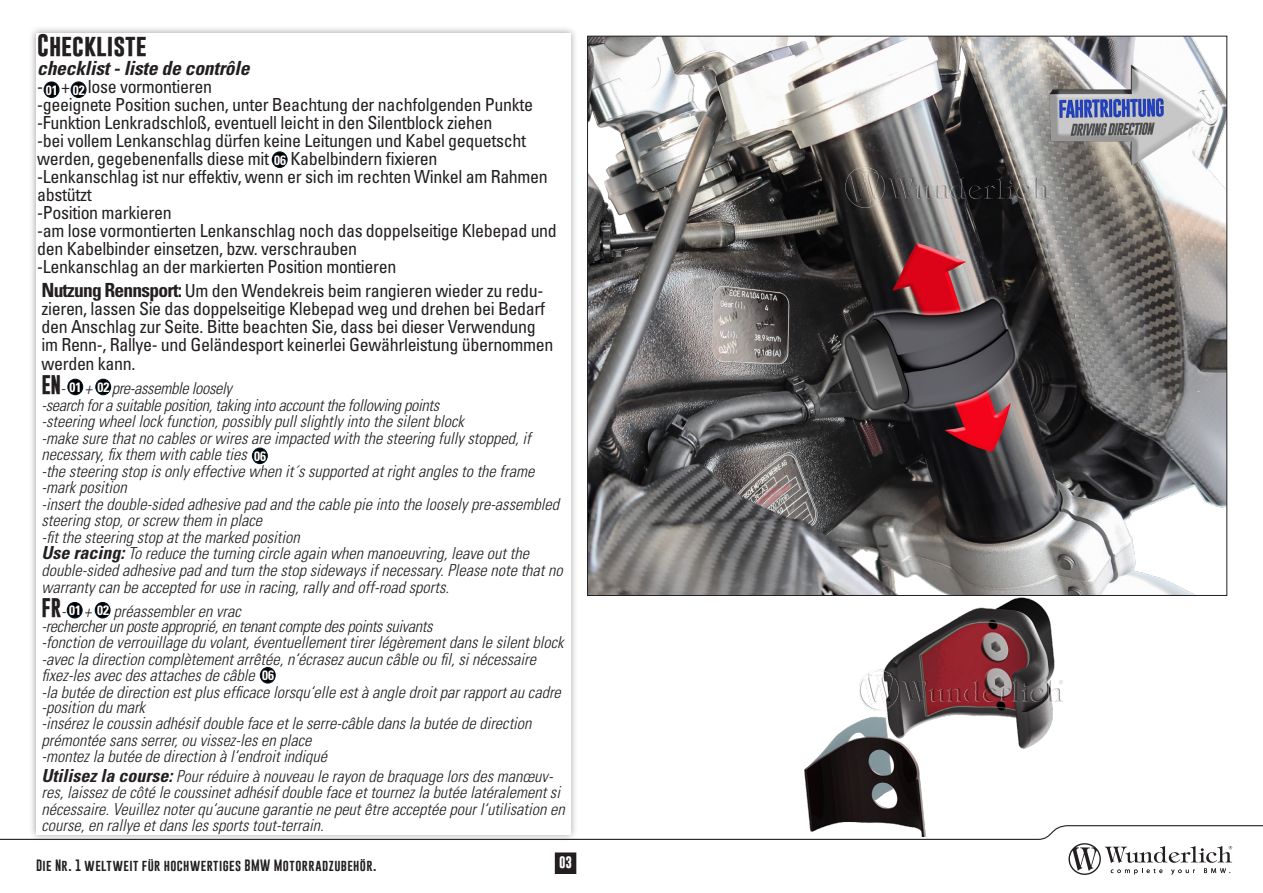
<style>
.page{position:relative;width:1263px;height:893px;background:#fff}
.page>*{position:absolute;margin:0;border:0;box-sizing:border-box;transform-origin:0 0}
.t1{font:700 22.5px "Gobold";color:#231f20}
.t2{font:italic 700 condensed 19.5px "Univers LT Std";letter-spacing:-.01em;color:#231f20}
.t3{font:700 19.5px "Gobold";color:#231f20}
.t4{font:condensed 18px/18.3px "Univers LT Std";letter-spacing:-.02em;color:#231f20}
.t5{font:italic 300 condensed 16.5px/16.5px "Univers LT Std";color:#231f20}
.t6{font:italic 300 condensed 16.5px "Univers LT Std";letter-spacing:-.02em;color:#231f20}
.BU{font:700 condensed 13.5px "Univers LT Std";color:#fff}
.t7{font:12px "Gobold";letter-spacing:.035em;color:#231f20}
.t8{font:700 12px "Gobold";color:#fff}
.s1{font-weight:700;font-size:19.5px}
.s2{font-family:"Gobold";font-weight:700;font-style:normal;font-stretch:normal;font-size:19.5px}
.s3{font-weight:700;font-size:18px}
.s4{font-family:"Univers LT Std";font-weight:300;font-style:italic;font-stretch:condensed;font-size:16.5px}
</style>
<div class="page">
<svg style="left:0;top:825px;width:1263px;height:50px"></svg>
<img style="left:712px;top:597px;width:374px;height:240px">
<div style="left:28px;top:25px;width:550px;height:817px;background:#231f20;opacity:.75"></div>
<div style="left:36px;top:33px;width:534px;height:802px;background:#fff"></div>
<img style="left:589px;top:38px;width:636px;height:556px">
<img style="left:1049px;top:64px;width:157px;height:101px">
<div style="left:555px;top:853px;width:21px;height:20px;background:#231f20"></div>
<div style="left:555px;top:853px;width:21px;height:21px;border:1px solid #231f20"></div>
<img style="left:846px;top:167px;width:206px;height:40px">
<div style="left:44px;top:82px;width:15px;height:15px;background:#000;border-radius:50%"></div>
<div style="left:44px;top:81px;width:16px;height:17px;border:1px solid #011622;border-radius:50%"></div>
<div style="left:71px;top:82px;width:15px;height:15px;background:#000;border-radius:50%"></div>
<div style="left:71px;top:81px;width:16px;height:17px;border:1px solid #011622;border-radius:50%"></div>
<div style="left:68px;top:379px;width:15px;height:16px;background:#000;border-radius:50%"></div>
<div style="left:67px;top:379px;width:16px;height:16px;border:1px solid #011622;border-radius:50%"></div>
<div style="left:96px;top:379px;width:15px;height:16px;background:#000;border-radius:50%"></div>
<div style="left:95px;top:379px;width:16px;height:16px;border:1px solid #011622;border-radius:50%"></div>
<div style="left:67px;top:602px;width:15px;height:16px;background:#000;border-radius:50%"></div>
<div style="left:67px;top:602px;width:16px;height:16px;border:1px solid #011622;border-radius:50%"></div>
<div style="left:95px;top:602px;width:15px;height:16px;background:#000;border-radius:50%"></div>
<div style="left:95px;top:602px;width:16px;height:16px;border:1px solid #011622;border-radius:50%"></div>
<img style="left:859px;top:669px;width:206px;height:41px">
<div style="left:272px;top:152px;width:15px;height:15px;background:#000;border-radius:50%"></div>
<div style="left:272px;top:151px;width:16px;height:17px;border:1px solid #011622;border-radius:50%"></div>
<div style="left:252px;top:448px;width:15px;height:16px;background:#000;border-radius:50%"></div>
<div style="left:252px;top:448px;width:16px;height:16px;border:1px solid #011622;border-radius:50%"></div>
<div style="left:260px;top:668px;width:15px;height:15px;background:#000;border-radius:50%"></div>
<div style="left:260px;top:667px;width:16px;height:17px;border:1px solid #011622;border-radius:50%"></div>
<p class="t1" style="left:37px;top:31px;width:111px">Checkliste</p>
<p class="t2" style="left:37px;top:56px;width:214px">checklist - liste de contrôle</p>
<p class="t4" style="left:37px;top:77px;width:176px">- + lose vormontieren</p>
<p class="t4" style="left:37px;top:95px;width:497px">-geeignete Position suchen, unter Beachtung der nachfolgenden Punkte</p>
<p class="t4" style="left:37px;top:113px;width:457px">-Funktion Lenkradschloß, eventuell leicht in den Silentblock ziehen</p>
<p class="t4" style="left:37px;top:131px;width:490px">-bei vollem Lenkanschlag dürfen keine Leitungen und Kabel gequetscht werden, gegebenenfalls diese mit Kabelbindern fixieren</p>
<p class="t4" style="left:37px;top:167px;width:512px">-Lenkanschlag ist nur effektiv, wenn er sich im rechten Winkel am Rahmen abstützt</p>
<p class="t4" style="left:37px;top:203px;width:136px">-Position markieren</p>
<p class="t4" style="left:37px;top:221px;width:521px">-am lose vormontierten Lenkanschlag noch das doppelseitige Klebepad und den Kabelbinder einsetzen, bzw. verschrauben</p>
<p class="t4" style="left:37px;top:257px;width:361px">-Lenkanschlag an der markierten Position montieren</p>
<p class="t4" style="left:41px;top:281px;width:514px"><span class="s1">Nutzung Rennsport:</span> Um den Wendekreis beim rangieren wieder zu redu&shy;zieren, lassen Sie das doppelseitige Klebepad weg und drehen bei Bedarf den Anschlag zur Seite. Bitte beachten Sie, dass bei dieser Verwendung im Renn-, Rallye- und Geländesport keinerlei Gewährleistung übernommen werden kann.</p>
<p class="t6" style="left:41px;top:379px;width:192px"><span class="s2">EN</span>- + pre-assemble loosely</p>
<p class="t6" style="left:41px;top:395px;width:399px">-search for a suitable position, taking into account the following points</p>
<p class="t5" style="left:41px;top:414px;width:424px">-steering wheel lock function, possibly pull slightly into the silent block</p>
<p class="t5" style="left:41px;top:430px;width:491px">-make sure that no cables or wires are impacted with the steering fully stopped, if necessary, fix them with cable ties</p>
<p class="t5" style="left:41px;top:463px;width:494px">-the steering stop is only effective when it´s supported at right angles to the frame</p>
<p class="t5" style="left:41px;top:480px;width:87px">-mark position</p>
<p class="t5" style="left:41px;top:496px;width:519px">-insert the double-sided adhesive pad and the cable pie into the loosely pre-assembled steering stop, or screw them in place</p>
<p class="t5" style="left:41px;top:529px;width:260px">-fit the steering stop at the marked position</p>
<p class="t5" style="left:41px;top:546px;width:523px"><span class="s3">Use racing:</span> To reduce the turning circle again when manoeuvring, leave out the double-sided adhesive pad and turn the stop sideways if necessary. Please note that no warranty can be accepted for use in racing, rally and off-road sports.</p>
<p class="t3" style="left:41px;top:594px;width:51px">FR<span class="s4">- +</span></p>
<p class="t5" style="left:113px;top:603px;width:129px">préassembler en vrac</p>
<p class="t6" style="left:41px;top:616px;width:393px">-rechercher un poste approprié, en tenant compte des points suivants</p>
<p class="t5" style="left:41px;top:634px;width:524px">-fonction de verrouillage du volant, éventuellement tirer légèrement dans le silent block</p>
<p class="t5" style="left:41px;top:651px;width:496px">-avec la direction complètement arrêtée, n‘écrasez aucun câble ou fil, si nécessaire fixez-les avec des attaches de câble</p>
<p class="t5" style="left:41px;top:684px;width:521px">-la butée de direction est plus efficace lorsqu‘elle est à angle droit par rapport au cadre</p>
<p class="t5" style="left:41px;top:699px;width:105px">-position du mark</p>
<p class="t5" style="left:41px;top:715px;width:492px">-insérez le coussin adhésif double face et le serre-câble dans la butée de direction prémontée sans serrer, ou vissez-les en place</p>
<p class="t5" style="left:41px;top:748px;width:287px">-montez la butée de direction à l‘endroit indiqué</p>
<p class="t5" style="left:41px;top:768px;width:525px"><span class="s3">Utilisez la course:</span> Pour réduire à nouveau le rayon de braquage lors des manœuv&shy;res, laissez de côté le coussinet adhésif double face et tournez la butée latéralement si nécessaire. Veuillez noter qu‘aucune garantie ne peut être acceptée pour l‘utilisation en course, en rallye et dans les sports tout-terrain.</p>
<p class="BU" style="left:46px;top:81px;width:13px">01</p>
<p class="BU" style="left:73px;top:81px;width:13px">02</p>
<p class="BU" style="left:274px;top:151px;width:13px">06</p>
<p class="BU" style="left:70px;top:379px;width:13px">01</p>
<p class="BU" style="left:98px;top:379px;width:13px">02</p>
<p class="BU" style="left:254px;top:448px;width:13px">06</p>
<p class="BU" style="left:69px;top:602px;width:13px">01</p>
<p class="BU" style="left:97px;top:602px;width:13px">02</p>
<p class="BU" style="left:262px;top:667px;width:13px">06</p>
<p class="t7" style="left:36px;top:858px;width:342px">Die Nr. 1 weltweit für hochwertiges BMW Motorradzubehör.</p>
<p class="t8" style="left:559px;top:855px;width:15px">03</p>
</div>
